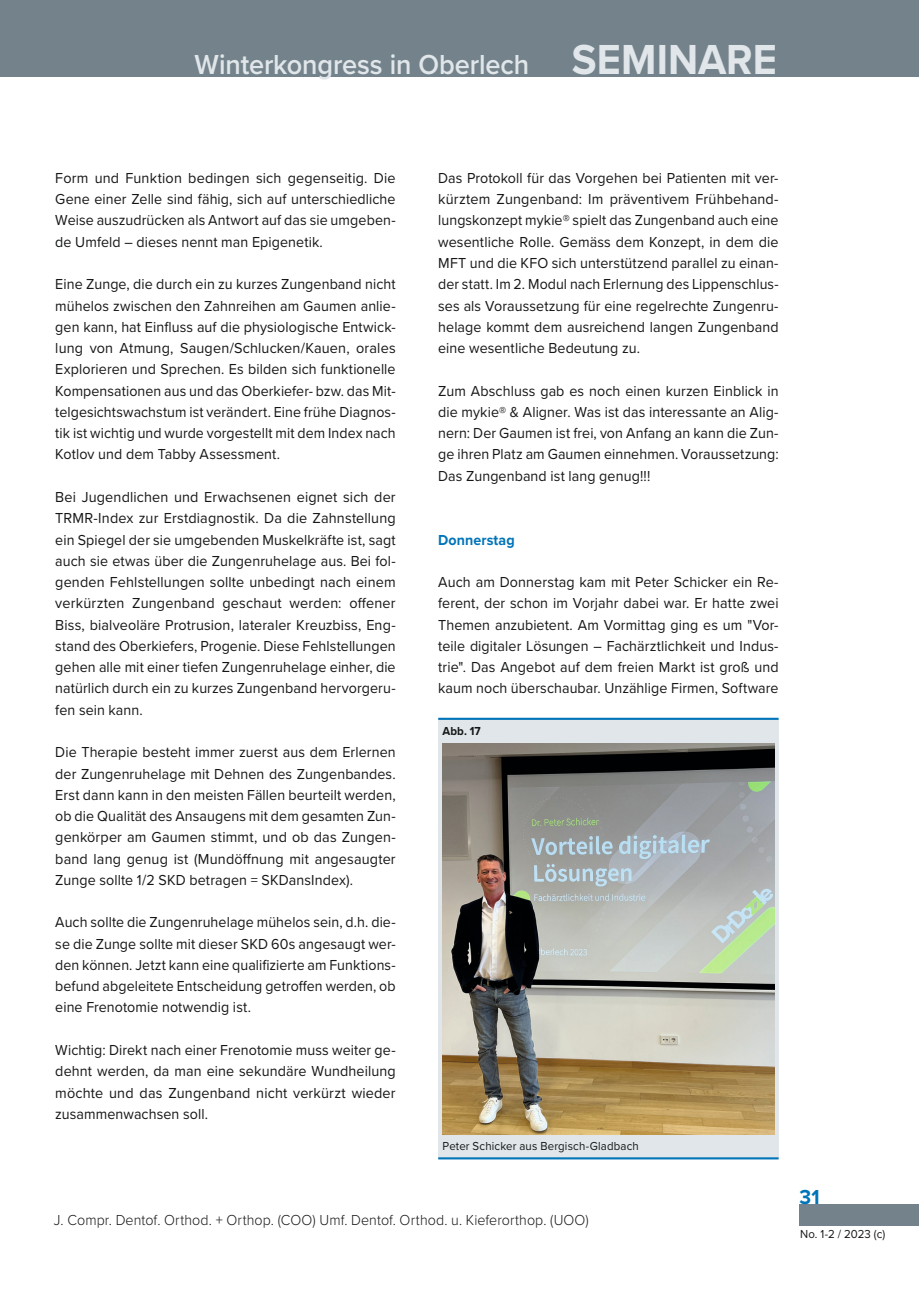
<style>
.page{position:relative;width:919px;height:1289px;background:#fff}
.page>*{position:absolute;margin:0;border:0;box-sizing:border-box;transform-origin:0 0}
.t1{font:600 28.5px "Proxima Nova";letter-spacing:-.005em;color:#e0e6e9;scale:.95 1}
.t2{font:700 21px "Proxima Nova";color:#0074b8;scale:.95 1}
._01_Bodytext__M{font:15px/21.3px "Proxima Nova";letter-spacing:.005em;color:#151616;text-align:justify;scale:.95 1}
._01_Bodytext__M-2{font:15px/21.3px "Proxima Nova";letter-spacing:.005em;color:#151616;text-align:justify;scale:.96 1}
.t3{font:300 15px "Proxima Nova";letter-spacing:.01em;color:#151616;scale:.95 1}
._01_Bodytext__Bold_B{font:700 15px "Proxima Nova";color:#0074b8;scale:.95 1}
._03_Bildunterschrift{font:12px "Proxima Nova";letter-spacing:.015em;color:#151616;scale:.95 1}
._03_Bildüberschrift{font:700 12px "Proxima Nova";color:#151616;scale:.95 1}
.s1{font-weight:700;font-size:43.5px}
</style>
<div class="page">
<div style="left:0;top:0;width:13px;height:77px;background:#74838b"></div>
<div style="left:13px;top:0;width:905px;height:77px;background:#74838b"></div>
<div style="left:799px;top:1203px;width:119px;height:22px;background:#74838b"></div>
<div style="left:438px;top:719px;width:340px;height:439px;background:#e0e6e9"></div>
<hr style="left:438px;top:717px;width:340px;height:3px;background:#0074b8">
<hr style="left:438px;top:1157px;width:340px;height:2px;background:#0074b8">
<img style="left:442px;top:743px;width:332px;height:391px">
<h1 class="t1" style="left:194px;top:44px;width:614px">Winterkongress in Oberlech <span class="s1">seminare</span></h1>
<p class="_01_Bodytext__M-2" style="left:55px;top:167px;width:356px">Form und Funktion bedingen sich gegenseitig. Die Gene einer Zelle sind fähig, sich auf unterschiedliche Weise auszudrücken als Antwort auf das sie umgeben&shy;de Umfeld – dieses nennt man Epigenetik.</p>
<p class="_01_Bodytext__M" style="left:55px;top:273px;width:360px">Eine Zunge, die durch ein zu kurzes Zungenband nicht mühelos zwischen den Zahnreihen am Gaumen anlie&shy;gen kann, hat Einfluss auf die physiologische Entwick&shy;lung von Atmung, Saugen/Schlucken/Kauen, orales Explorieren und Sprechen. Es bilden sich funktionelle Kompensationen aus und das Oberkiefer- bzw. das Mit&shy;telgesichtswachstum ist verändert. Eine frühe Diagnos&shy;tik ist wichtig und wurde vorgestellt mit dem Index nach Kotlov und dem Tabby Assessment.</p>
<p class="_01_Bodytext__M-2" style="left:55px;top:485px;width:356px">Bei Jugendlichen und Erwachsenen eignet sich der TRMR-Index zur Erstdiagnostik. Da die Zahnstellung ein Spiegel der sie umgebenden Muskelkräfte ist, sagt auch sie etwas über die Zungenruhelage aus. Bei fol&shy;genden Fehlstellungen sollte unbedingt nach einem verkürzten Zungenband geschaut werden: offener Biss, bialveoläre Protrusion, lateraler Kreuzbiss, Eng&shy;stand des Oberkiefers, Progenie. Diese Fehlstellungen gehen alle mit einer tiefen Zungenruhelage einher, die natürlich durch ein zu kurzes Zungenband hervorgeru&shy;fen sein kann.</p>
<p class="_01_Bodytext__M" style="left:55px;top:741px;width:360px">Die Therapie besteht immer zuerst aus dem Erlernen der Zungenruhelage mit Dehnen des Zungenbandes.<br>Erst dann kann in den meisten Fällen beurteilt werden, ob die Qualität des Ansaugens mit dem gesamten Zun&shy;genkörper am Gaumen stimmt, und ob das Zungen&shy;band lang genug ist (Mundöffnung mit angesaugter Zunge sollte 1/2 SKD betragen = SKDansIndex).</p>
<p class="_01_Bodytext__M" style="left:55px;top:911px;width:360px">Auch sollte die Zungenruhelage mühelos sein, d.h. die&shy;se die Zunge sollte mit dieser SKD 60s angesaugt wer&shy;den können. Jetzt kann eine qualifizierte am Funktions&shy;befund abgeleitete Entscheidung getroffen werden, ob eine Frenotomie notwendig ist.</p>
<p class="_01_Bodytext__M" style="left:55px;top:1038px;width:360px">Wichtig: Direkt nach einer Frenotomie muss weiter ge&shy;dehnt werden, da man eine sekundäre Wundheilung möchte und das Zungenband nicht verkürzt wieder zusammenwachsen soll.</p>
<p class="_01_Bodytext__M" style="left:438px;top:167px;width:360px">Das Protokoll für das Vorgehen bei Patienten mit ver&shy;kürztem Zungenband: Im präventivem Frühbehand&shy;lungskonzept mykie® spielt das Zungenband auch eine wesentliche Rolle. Gemäss dem Konzept, in dem die MFT und die KFO sich unterstützend parallel zu einan&shy;der statt. Im 2. Modul nach Erlernung des Lippenschlus&shy;ses als Voraussetzung für eine regelrechte Zungenru&shy;helage kommt dem ausreichend langen Zungenband eine wesentliche Bedeutung zu.</p>
<p class="_01_Bodytext__M" style="left:438px;top:379px;width:360px">Zum Abschluss gab es noch einen kurzen Einblick in die mykie® &amp; Aligner. Was ist das interessante an Alig&shy;nern: Der Gaumen ist frei, von Anfang an kann die Zun&shy;ge ihren Platz am Gaumen einnehmen. Voraussetzung:<br>Das Zungenband ist lang genug!!!</p>
<p class="_01_Bodytext__Bold_B" style="left:438px;top:528px;width:82px">Donnerstag</p>
<p class="_01_Bodytext__M" style="left:438px;top:570px;width:360px">Auch am Donnerstag kam mit Peter Schicker ein Re&shy;ferent, der schon im Vorjahr dabei war. Er hatte zwei Themen anzubietent. Am Vormittag ging es um "Vor&shy;teile digitaler Lösungen – Fachärztlichkeit und Indus&shy;trie". Das Angebot auf dem freien Markt ist groß und kaum noch überschaubar. Unzählige Firmen, Software</p>
<p class="_03_Bildüberschrift" style="left:442px;top:721px;width:42px">Abb. 17</p>
<p class="_03_Bildunterschrift" style="left:442px;top:1137px;width:208px">Peter Schicker aus Bergisch-Gladbach</p>
<p class="t3" style="left:54px;top:1208px;width:564px">J. Compr. Dentof. Orthod. + Orthop. (COO) Umf. Dentof. Orthod. u. Kieferorthop. (UOO)</p>
<h2 class="t2" style="left:799px;top:1181px;width:22px">31</h2>
<p class="_03_Bildunterschrift" style="left:800px;top:1224px;width:91px">No. 1-2 / 2023 (c)</p>
</div>
